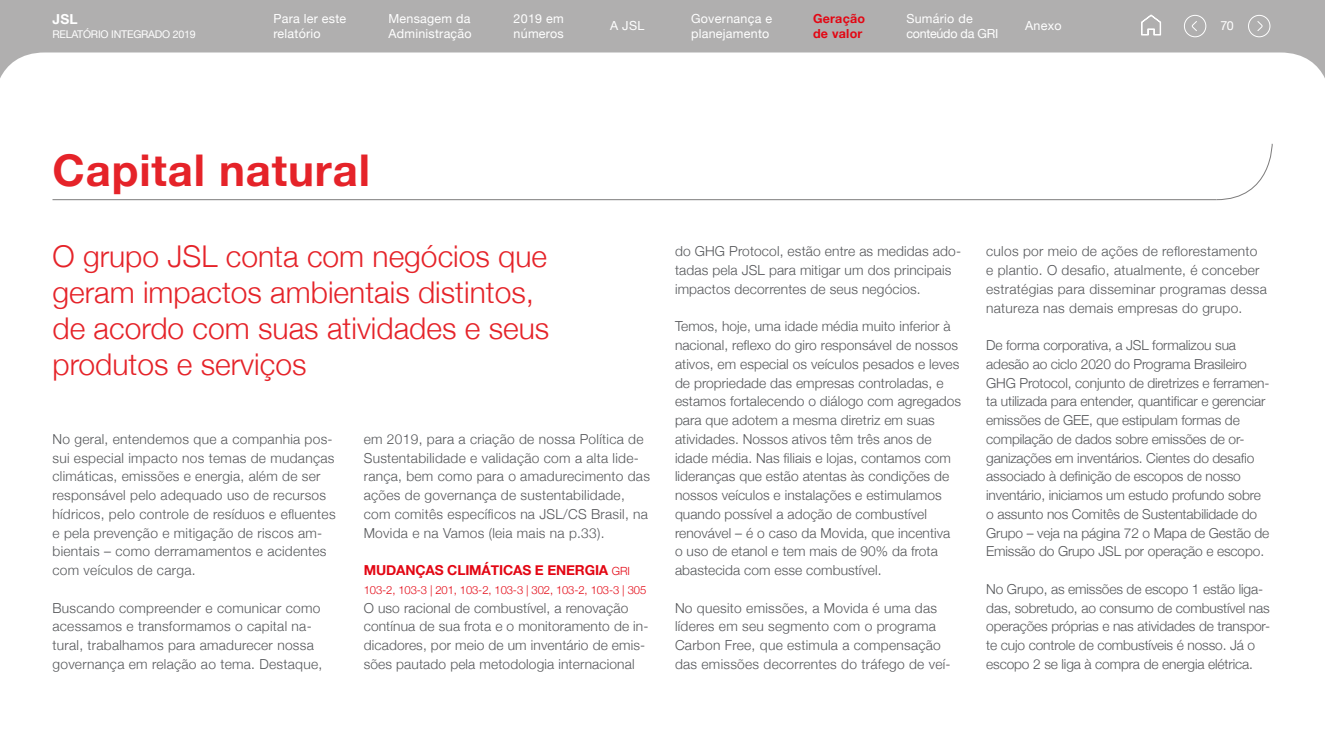
<style>
.page{position:relative;width:1325px;height:750px;background:#fff}
.page>*{position:absolute;margin:0;border:0;box-sizing:border-box;transform-origin:0 0}
._00Texto{font:700 43.75px "Helvetica Neue";letter-spacing:.02em;color:#e52329}
.t1{font:300 30px/36px "Helvetica Neue";color:#e52329}
.mancha_txt{font:300 13.75px/18.8px "Helvetica Neue";letter-spacing:.005em;color:#55575a}
.titulo{font:700 13.75px "Helvetica Neue";letter-spacing:-.01em;color:#e30613}
.t2{font:700 13.75px "Helvetica Neue";color:#fff}
.t3{font:12.5px/15px "Helvetica Neue";letter-spacing:.02em;color:#fff}
.t4{font:12.5px/15px "Helvetica Neue";letter-spacing:-.02em;color:#fff}
.t5{font:700 12.5px/15px "Helvetica Neue";letter-spacing:.02em;color:#e30613}
.titulo-2{font:300 11.25px "Helvetica Neue";letter-spacing:-.01em;color:#e30613}
.t6{font:10.62px "Helvetica Neue";letter-spacing:-.02em;color:#fff}
.s1{font-weight:300;font-size:11.25px}
</style>
<div class="page">
<hr style="left:52px;top:199px;width:1164px;height:1px;background:#7c7b7b">
<svg style="left:1216px;top:143px;width:57px;height:57px"></svg>
<svg style="left:0;top:0;width:1325px;height:78px;fill:#b0afaf"></svg>
<div style="left:1184px;top:15px;width:22px;height:22px;border:1px solid #fff;border-radius:50%"></div>
<svg style="left:1191px;top:20px;width:7px;height:12px"></svg>
<div style="left:1248px;top:15px;width:22px;height:22px;border:1px solid #fff;border-radius:50%"></div>
<svg style="left:1257px;top:20px;width:6px;height:12px"></svg>
<svg style="left:1141px;top:15px;width:20px;height:20px"></svg>
<p class="t2" style="left:52px;top:9px;width:27px">JSL</p>
<p class="t6" style="left:52px;top:26px;width:145px">RELATÓRIO INTEGRADO 2019</p>
<p class="t3" style="left:691px;top:12px;width:82px">Governança e planejamento</p>
<p class="t5" style="left:813px;top:11px;width:54px">Geração de valor</p>
<p class="t4" style="left:906px;top:12px;width:93px">Sumário de conteúdo da GRI</p>
<p class="t3" style="left:1025px;top:19px;width:38px">Anexo</p>
<p class="t3" style="left:273px;top:12px;width:74px">Para ler este relatório</p>
<p class="t3" style="left:610px;top:19px;width:36px">A JSL</p>
<p class="t3" style="left:1220px;top:18px;width:15px">70</p>
<p class="t3" style="left:388px;top:12px;width:85px">Mensagem da<br>Administração</p>
<p class="t3" style="left:514px;top:12px;width:52px">2019 em números</p>
<p class="_00Texto" style="left:52px;top:136px;width:319px">Capital natural</p>
<p class="t1" style="left:52px;top:236px;width:498px">O grupo JSL conta com negócios que geram impactos ambientais distintos, de acordo com suas atividades e seus produtos e serviços</p>
<p class="mancha_txt" style="left:52px;top:428px;width:285px">No geral, entendemos que a companhia pos&shy;sui especial impacto nos temas de mudanças climáticas, emissões e energia, além de ser responsável pelo adequado uso de recursos hídricos, pelo controle de resíduos e efluentes e pela prevenção e mitigação de riscos am&shy;bientais – como derramamentos e acidentes com veículos de carga.</p>
<p class="mancha_txt" style="left:52px;top:597px;width:271px">Buscando compreender e comunicar como acessamos e transformamos o capital na&shy;tural, trabalhamos para amadurecer nossa governança em relação ao tema. Destaque,</p>
<p class="mancha_txt" style="left:364px;top:428px;width:288px">em 2019, para a criação de nossa Política de Sustentabilidade e validação com a alta lide&shy;rança, bem como para o amadurecimento das ações de governança de sustentabilidade, com comitês específicos na JSL/CS Brasil, na Movida e na Vamos (leia mais na p.33).</p>
<p class="titulo" style="left:364px;top:559px;width:268px">MUDANÇAS CLIMÁTICAS E ENERGIA <span class="s1">GRI</span></p>
<p class="titulo-2" style="left:364px;top:581px;width:284px">103-2, 103-3 | 201, 103-2, 103-3 | 302, 103-2, 103-3 | 305</p>
<p class="mancha_txt" style="left:364px;top:597px;width:286px">O uso racional de combustível, a renovação contínua de sua frota e o monitoramento de in&shy;dicadores, por meio de um inventário de emis&shy;sões pautado pela metodologia internacional</p>
<p class="mancha_txt" style="left:675px;top:241px;width:288px">do GHG Protocol, estão entre as medidas ado&shy;tadas pela JSL para mitigar um dos principais impactos decorrentes de seus negócios.</p>
<p class="mancha_txt" style="left:675px;top:316px;width:288px">Temos, hoje, uma idade média muito inferior à nacional, reflexo do giro responsável de nossos ativos, em especial os veículos pesados e leves de propriedade das empresas controladas, e estamos fortalecendo o diálogo com agregados para que adotem a mesma diretriz em suas atividades. Nossos ativos têm três anos de idade média. Nas filiais e lojas, contamos com lideranças que estão atentas às condições de nossos veículos e instalações e estimulamos quando possível a adoção de combustível renovável – é o caso da Movida, que incentiva o uso de etanol e tem mais de 90% da frota abastecida com esse combustível.</p>
<p class="mancha_txt" style="left:675px;top:597px;width:277px">No quesito emissões, a Movida é uma das líderes em seu segmento com o programa Carbon Free, que estimula a compensação das emissões decorrentes do tráfego de veí-</p>
<p class="mancha_txt" style="left:986px;top:241px;width:282px">culos por meio de ações de reflorestamento e plantio. O desafio, atualmente, é conceber estratégias para disseminar programas dessa natureza nas demais empresas do grupo.</p>
<p class="mancha_txt" style="left:986px;top:335px;width:285px">De forma corporativa, a JSL formalizou sua adesão ao ciclo 2020 do Programa Brasileiro GHG Protocol, conjunto de diretrizes e ferramen&shy;ta utilizada para entender, quantificar e gerenciar emissões de GEE, que estipulam formas de compilação de dados sobre emissões de or&shy;ganizações em inventários. Cientes do desafio associado à definição de escopos de nosso inventário, iniciamos um estudo profundo sobre o assunto nos Comitês de Sustentabilidade do Grupo – veja na página 72 o Mapa de Gestão de Emissão do Grupo JSL por operação e escopo.</p>
<p class="mancha_txt" style="left:986px;top:578px;width:285px">No Grupo, as emissões de escopo 1 estão liga&shy;das, sobretudo, ao consumo de combustível nas operações próprias e nas atividades de transpor&shy;te cujo controle de combustíveis é nosso. Já o escopo 2 se liga à compra de energia elétrica.</p>
</div>
